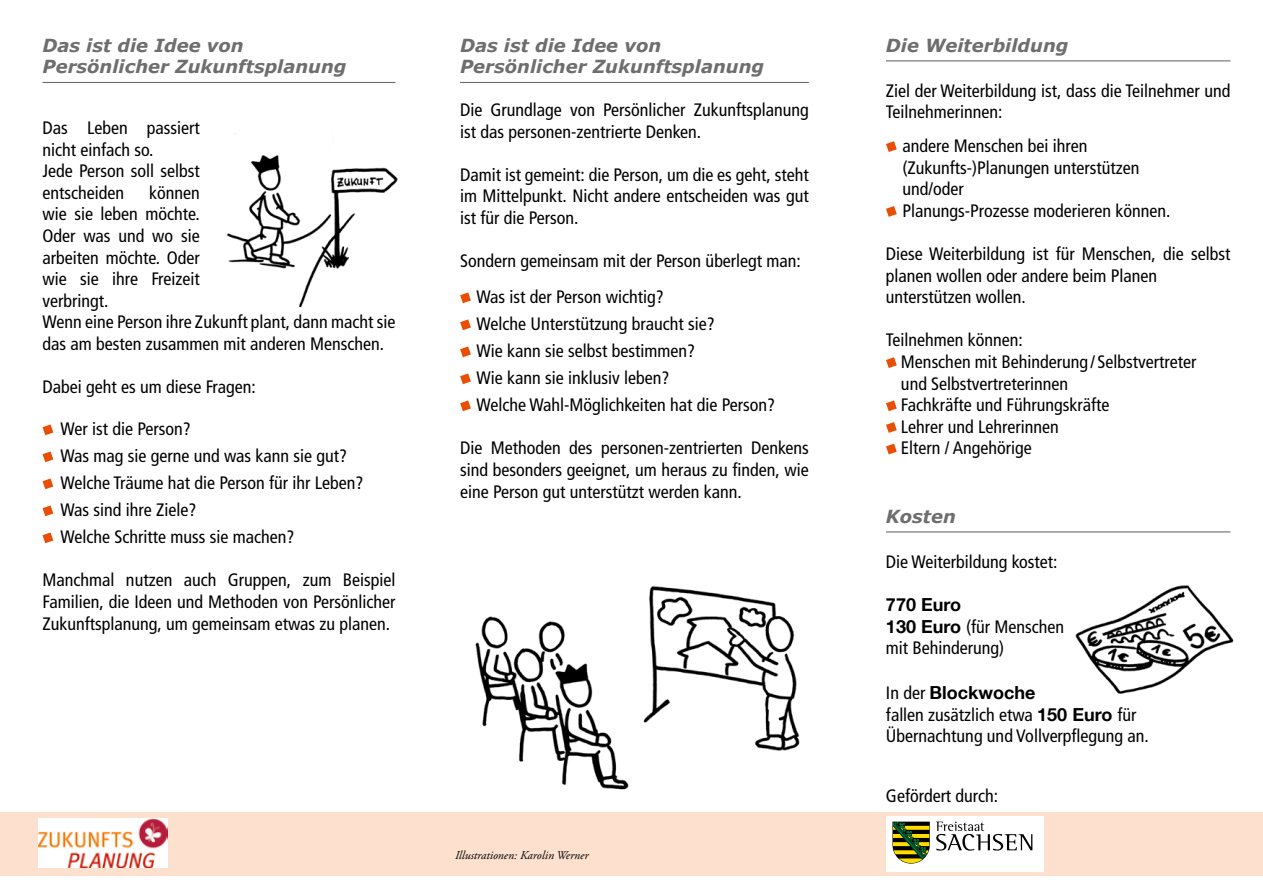
<style>
.page{position:relative;width:1263px;height:893px;background:#fff}
.page>*{position:absolute;margin:0;border:0;box-sizing:border-box;transform-origin:0 0}
.t1{font:condensed 18px/21.6px "Frutiger LT";color:#000}
.t2{font:italic 700 18px/21.6px "Verdana";color:#6e6e6e}
.t3{font:700 18px "Helvetica Neue LT";color:#000}
.t4{font:italic 12px "Adobe Garamond Pro";color:#000}
.s1{font-family:"Helvetica Neue LT";font-weight:700;font-stretch:normal}
.s2{font-family:"Frutiger LT";font-weight:400;font-stretch:condensed}
</style>
<div class="page">
<div style="left:0;top:812px;width:1263px;height:64px;background:#fde0cd"></div>
<hr style="left:43px;top:82px;width:352px;height:1px;background:#6e6e6e">
<svg style="left:43px;top:424px;width:10px;height:11px"></svg>
<svg style="left:43px;top:451px;width:10px;height:11px"></svg>
<svg style="left:43px;top:478px;width:10px;height:11px"></svg>
<svg style="left:43px;top:505px;width:10px;height:11px"></svg>
<svg style="left:43px;top:532px;width:10px;height:11px"></svg>
<hr style="left:460px;top:82px;width:349px;height:1px;background:#6e6e6e">
<svg style="left:460px;top:292px;width:11px;height:11px"></svg>
<svg style="left:460px;top:319px;width:11px;height:11px"></svg>
<svg style="left:460px;top:346px;width:11px;height:11px"></svg>
<svg style="left:460px;top:373px;width:11px;height:11px"></svg>
<svg style="left:460px;top:400px;width:11px;height:11px"></svg>
<hr style="left:886px;top:60px;width:344px;height:1px;background:#6e6e6e">
<hr style="left:886px;top:531px;width:344px;height:1px;background:#6e6e6e">
<svg style="left:886px;top:141px;width:11px;height:11px"></svg>
<svg style="left:886px;top:206px;width:11px;height:11px"></svg>
<svg style="left:886px;top:357px;width:11px;height:11px"></svg>
<svg style="left:886px;top:400px;width:11px;height:11px"></svg>
<svg style="left:886px;top:422px;width:11px;height:11px"></svg>
<svg style="left:886px;top:444px;width:11px;height:10px"></svg>
<img style="left:226px;top:133px;width:172px;height:174px">
<img style="left:475px;top:586px;width:325px;height:204px">
<img style="left:1075px;top:585px;width:159px;height:109px">
<img style="left:38px;top:819px;width:130px;height:48px">
<div style="left:886px;top:816px;width:158px;height:56px;background:#fff"></div>
<svg style="left:936px;top:822px;width:96px;height:29px"></svg>
<svg style="left:892px;top:822px;width:38px;height:42px;background:#6b7328"></svg>
<p class="t2" style="left:43px;top:34px;width:305px">Das ist die Idee von<br>Persönlicher Zukunftsplanung</p>
<p class="t1" style="left:43px;top:117px;width:159px">Das Leben passiert nicht einfach so.<br>Jede Person soll selbst entscheiden</p>
<p class="t1" style="left:43px;top:182px;width:354px;text-indent:107px">können<br>wie sie leben möchte.<br>Oder was und wo sie<br>arbeiten möchte. Oder<br>wie sie ihre Freizeit<br>verbringt.<br>Wenn eine Person ihre Zukunft plant, dann macht sie das am besten zusammen mit anderen Menschen.</p>
<p class="t1" style="left:43px;top:376px;width:215px">Dabei geht es um diese Fragen:</p>
<p class="t1" style="left:61px;top:416px;width:304px;line-height:27px">Wer ist die Person?<br>Was mag sie gerne und was kann sie gut?<br>Welche Träume hat die Person für ihr Leben?<br>Was sind ihre Ziele?<br>Welche Schritte muss sie machen?</p>
<p class="t1" style="left:43px;top:570px;width:354px;text-align:justify">Manchmal nutzen auch Gruppen, zum Beispiel Familien, die Ideen und Methoden von Persönlicher Zukunftsplanung, um gemeinsam etwas zu planen.</p>
<p class="t2" style="left:460px;top:34px;width:305px">Das ist die Idee von<br>Persönlicher Zukunftsplanung</p>
<p class="t1" style="left:460px;top:99px;width:350px">Die Grundlage von Persönlicher Zukunftsplanung ist das personen-zentrierte Denken.</p>
<p class="t1" style="left:460px;top:164px;width:350px;text-align:justify">Damit ist gemeint: die Person, um die es geht, steht im Mittelpunkt. Nicht andere entscheiden was gut ist für die Person.</p>
<p class="t1" style="left:477px;top:243px;width:326px;line-height:36px;text-indent:-16px">Sondern gemeinsam mit der Person überlegt man:<br>Was ist der Person wichtig?</p>
<p class="t1" style="left:477px;top:311px;width:300px;line-height:27px">Welche Unterstützung braucht sie?<br>Wie kann sie selbst bestimmen?<br>Wie kann sie inklusiv leben?<br>Welche Wahl-Möglichkeiten hat die Person?</p>
<p class="t1" style="left:460px;top:438px;width:350px;text-align:justify">Die Methoden des personen-zentrierten Denkens sind besonders geeignet, um heraus zu finden, wie eine Person gut unterstützt werden kann.</p>
<p class="t4" style="left:455px;top:848px;width:135px">Illustrationen: Karolin Werner</p>
<p class="t2" style="left:886px;top:34px;width:184px">Die Weiterbildung</p>
<p class="t1" style="left:886px;top:80px;width:346px">Ziel der Weiterbildung ist, dass die Teilnehmer und<br>Teilnehmerinnen:</p>
<p class="t1" style="left:902px;top:135px;width:269px">andere Menschen bei ihren (Zukunfts-)Planungen unterstützen und/oder<br>Planungs-Prozesse moderieren können.</p>
<p class="t1" style="left:886px;top:243px;width:346px">Diese Weiterbildung ist für Menschen, die selbst planen wollen oder andere beim Planen unterstützen wollen.</p>
<p class="t1" style="left:901px;top:330px;width:297px;text-indent:-15px">Teilnehmen können:<br>Menschen mit Behinderung / Selbstvertreter und Selbstvertreterinnen<br>Fachkräfte und Führungskräfte<br>Lehrer und Lehrerinnen<br>Eltern / Angehörige</p>
<p class="t2" style="left:886px;top:505px;width:71px">Kosten</p>
<p class="t1" style="left:886px;top:551px;width:173px">Die Weiterbildung kostet:</p>
<p class="t3" style="left:886px;top:593px;width:77px">770 Euro</p>
<p class="t1" style="left:886px;top:616px;width:180px"><span class="s1">130 Euro</span> (für Menschen mit Behinderung)</p>
<p class="t3" style="left:886px;top:682px;width:151px"><span class="s2">In der</span> Blockwoche</p>
<p class="t1" style="left:886px;top:704px;width:264px">fallen zusätzlich etwa <span class="s1">150 Euro</span> für<br>Übernachtung und Vollverpflegung an.</p>
<p class="t1" style="left:886px;top:786px;width:114px">Gefördert durch:</p>
</div>
